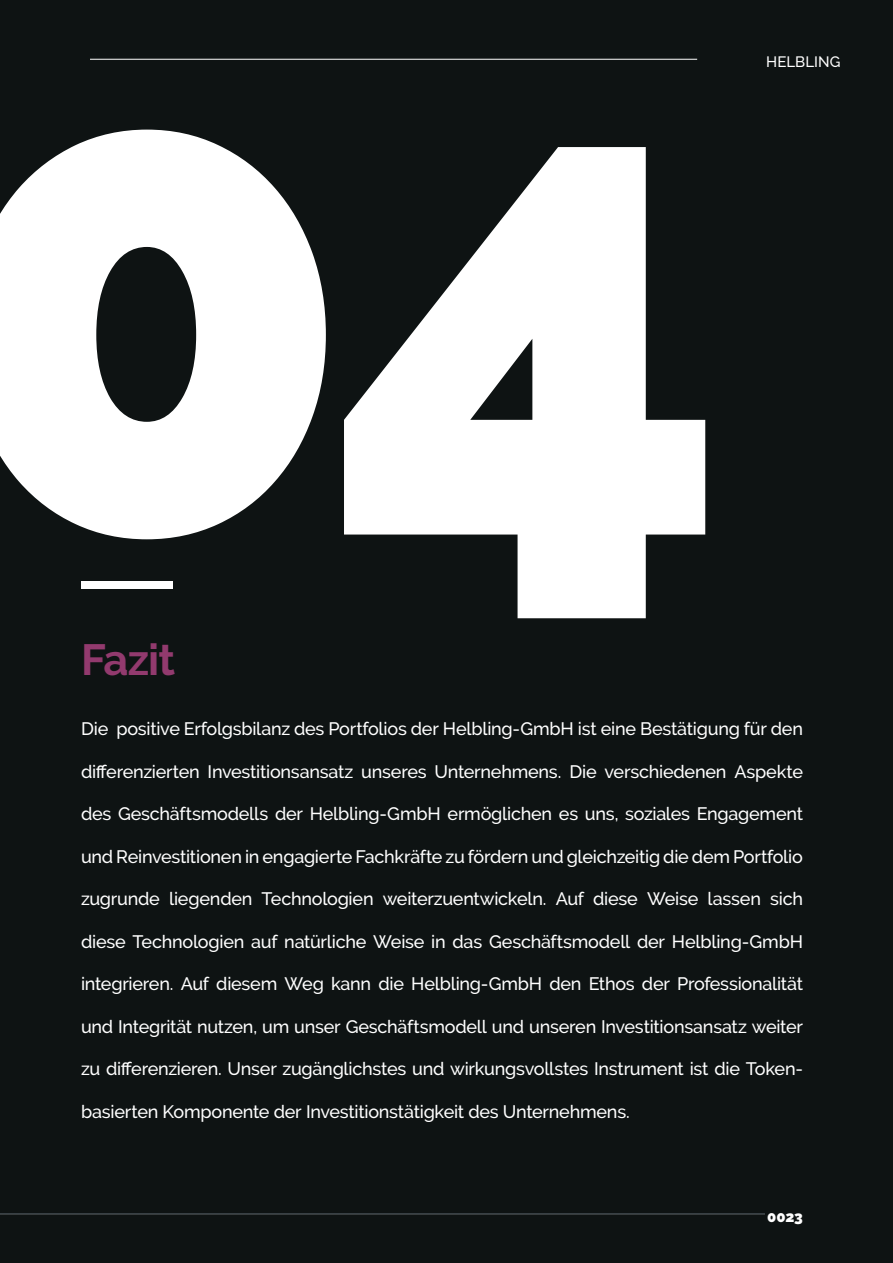
<style>
.page{position:relative;width:893px;height:1263px;background:#0e1313}
.page>*{position:absolute;margin:0;border:0;box-sizing:border-box;transform-origin:0 0}
.t1{font:900 675px "Raleway";color:#fff}
.Headline_29_30_Left{font:700 43.5px "Raleway";letter-spacing:-.02em;color:#923a6e}
.Headline_29_30_Left-2{font:500 18px "Raleway";letter-spacing:-.015em;color:#fff}
.t2{font:500 15px "Raleway";letter-spacing:.005em;color:#fff}
.t3{font:900 15px "Raleway";color:#fff}
</style>
<div class="page">
<hr style="left:90px;top:59px;width:607px;height:1px;background:#fff">
<hr style="left:0;top:1213px;width:765px;height:1px;background:#101a21">
<div style="left:81px;top:581px;width:91px;height:8px;background:#fff"></div>
<h1 class="t1" style="left:-60px;top:-97px;width:791px">04</h1>
<p class="Headline_29_30_Left" style="left:81px;top:635px;width:96px">Fazit</p>
<p class="t2" style="left:766px;top:53px;width:76px">HELBLING</p>
<p class="Headline_29_30_Left-2" style="left:81px;top:718px;width:723px">Die positive Erfolgsbilanz des Portfolios der Helbling-GmbH ist eine Bestätigung für den</p>
<p class="Headline_29_30_Left-2" style="left:81px;top:761px;width:723px">differenzierten Investitionsansatz unseres Unternehmens. Die verschiedenen Aspekte</p>
<p class="Headline_29_30_Left-2" style="left:81px;top:803px;width:723px">des Geschäftsmodells der Helbling-GmbH ermöglichen es uns, soziales Engagement</p>
<p class="Headline_29_30_Left-2" style="left:81px;top:846px;width:723px">und Reinvestitionen in engagierte Fachkräfte zu fördern und gleichzeitig die dem Portfolio</p>
<p class="Headline_29_30_Left-2" style="left:81px;top:888px;width:723px">zugrunde liegenden Technologien weiterzuentwickeln. Auf diese Weise lassen sich</p>
<p class="Headline_29_30_Left-2" style="left:81px;top:931px;width:723px">diese Technologien auf natürliche Weise in das Geschäftsmodell der Helbling-GmbH</p>
<p class="Headline_29_30_Left-2" style="left:81px;top:973px;width:723px">integrieren. Auf diesem Weg kann die Helbling-GmbH den Ethos der Professionalität</p>
<p class="Headline_29_30_Left-2" style="left:81px;top:1016px;width:723px">und Integrität nutzen, um unser Geschäftsmodell und unseren Investitionsansatz weiter</p>
<p class="Headline_29_30_Left-2" style="left:81px;top:1058px;width:723px">zu differenzieren. Unser zugänglichstes und wirkungsvollstes Instrument ist die Token-</p>
<p class="Headline_29_30_Left-2" style="left:81px;top:1101px;width:550px">basierten Komponente der Investitionstätigkeit des Unternehmens.</p>
<p class="t3" style="left:767px;top:1208px;width:37px">0023</p>
</div>
